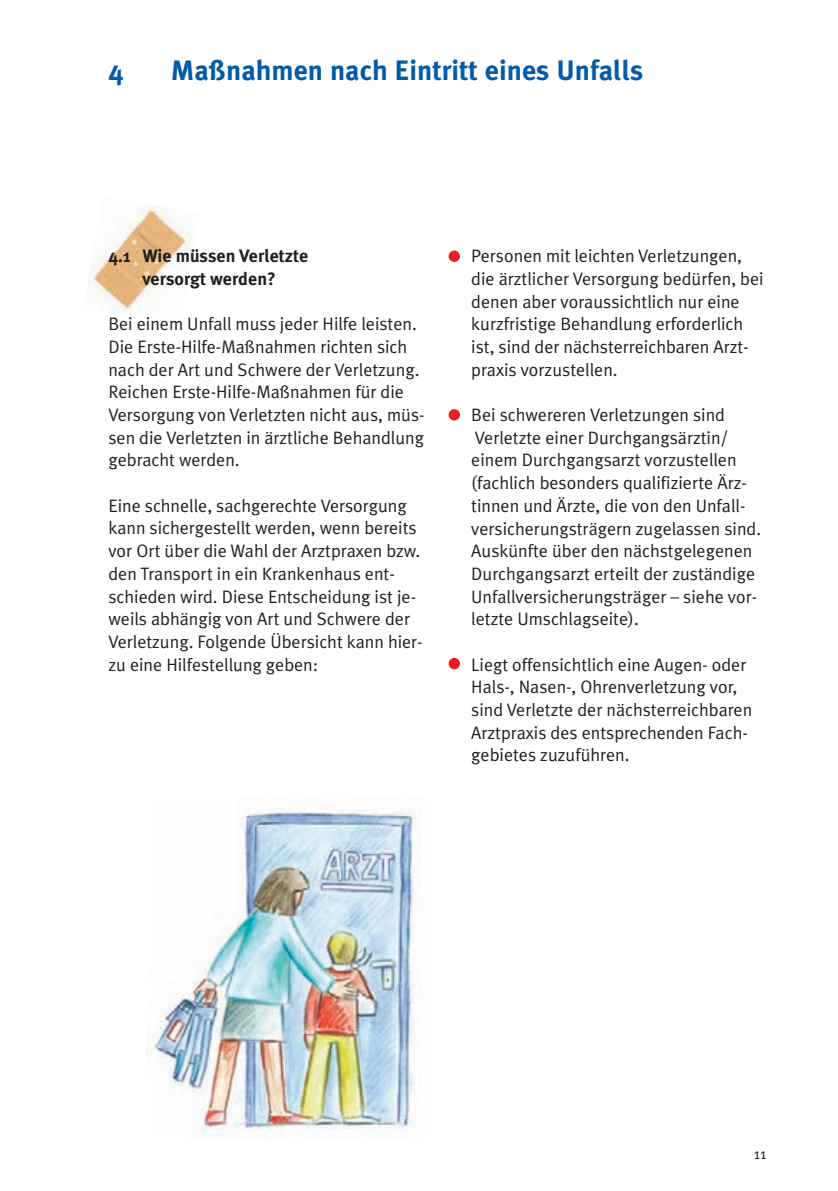
<style>
.page{position:relative;width:838px;height:1191px;background:#fff}
.page>*{position:absolute;margin:0;border:0;box-sizing:border-box;transform-origin:0 0}
.t1{font:700 28px "Meta Plus";color:#015aaa}
.t2{font:18px/22.6px "Meta Plus Normal";color:#231f20}
.t3{font:700 18px/22.6px "Meta Plus";color:#231f20;text-align:center}
.t4{font:15px "Meta Plus Normal";color:#231f20}
</style>
<div class="page">
<img style="left:146px;top:808px;width:274px;height:333px">
<img style="left:88px;top:204px;width:106px;height:107px">
<div style="left:449px;top:250px;width:11px;height:12px;background:#ee1d23;border-radius:50%"></div>
<div style="left:449px;top:409px;width:11px;height:11px;background:#ee1d23;border-radius:50%"></div>
<div style="left:449px;top:658px;width:11px;height:11px;background:#ee1d23;border-radius:50%"></div>
<h1 class="t1" style="left:108px;top:59px;width:17px">4</h1>
<h1 class="t1" style="left:171px;top:59px;width:474px">Maßnahmen nach Eintritt eines Unfalls</h1>
<p class="t3" style="left:108px;top:246px;width:201px">4.1 Wie müssen Verletzte versorgt werden?</p>
<p class="t2" style="left:108px;top:314px;width:318px">Bei einem Unfall muss jeder Hilfe leisten.<br>Die Erste-Hilfe-Maßnahmen richten sich nach der Art und Schwere der Verletzung.<br>Reichen Erste-Hilfe-Maßnahmen für die Versorgung von Verletzten nicht aus, müs&shy;sen die Verletzten in ärztliche Behandlung gebracht werden.</p>
<p class="t2" style="left:108px;top:495px;width:316px">Eine schnelle, sachgerechte Versorgung kann sichergestellt werden, wenn bereits vor Ort über die Wahl der Arztpraxen bzw. den Transport in ein Krankenhaus ent&shy;schieden wird. Diese Entscheidung ist je&shy;weils abhängig von Art und Schwere der Verletzung. Folgende Übersicht kann hier&shy;zu eine Hilfestellung geben:</p>
<p class="t2" style="left:471px;top:246px;width:294px">Personen mit leichten Verletzungen, die ärztlicher Versorgung bedürfen, bei denen aber voraussichtlich nur eine kurzfristige Behandlung erforderlich ist, sind der nächsterreichbaren Arzt&shy;praxis vorzustellen.</p>
<p class="t2" style="left:471px;top:405px;width:291px">Bei schwereren Verletzungen sind Verletzte einer Durchgangsärztin/ einem Durchgangsarzt vorzustellen (fachlich besonders qualifizierte Ärz&shy;tinnen und Ärzte, die von den Unfall&shy;versicherungsträgern zugelassen sind.<br>Auskünfte über den nächstgelegenen Durchgangsarzt erteilt der zuständige Unfallversicherungsträger – siehe vor&shy;letzte Umschlagseite).</p>
<p class="t2" style="left:471px;top:654px;width:282px">Liegt offensichtlich eine Augen- oder Hals-, Nasen-, Ohrenverletzung vor, sind Verletzte der nächsterreichbaren Arztpraxis des entsprechenden Fach&shy;gebietes zuzuführen.</p>
<p class="t4" style="left:754px;top:1148px;width:14px">11</p>
</div>
